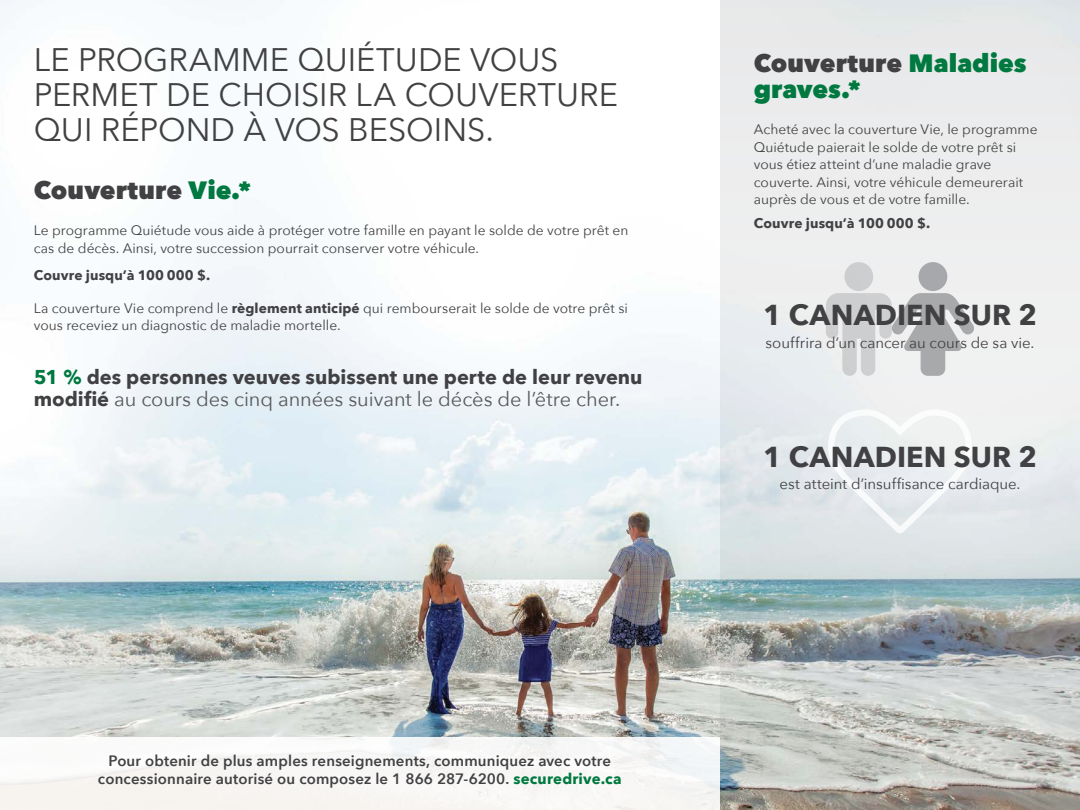
<style>
.page{position:relative;width:1080px;height:810px;background:#fff}
.page>*{position:absolute;margin:0;border:0;box-sizing:border-box;transform-origin:0 0}
.t1{font:32.5px/35px "Avenir Next";color:#414042}
.t2{font:700 28.75px "Avenir Next";letter-spacing:.005em;color:#414042}
.t3{font:800 25px/26.2px "Avenir Next";letter-spacing:.005em;color:#007940}
.t4{font:800 25px "Avenir Next";letter-spacing:.005em;color:#414042}
.t5{font:700 20px/22.5px "Avenir Next";color:#414042}
.t6{font:600 15px/17.5px "Avenir Next";letter-spacing:.01em;color:#414042;text-align:center}
.t7{font:15px "Avenir Next";letter-spacing:-.005em;color:#414042}
.t8{font:13.75px/17.5px "Avenir Next";color:#414042}
.t9{font:700 13.75px "Avenir Next";letter-spacing:.01em;color:#414042}
.s1{color:#007940}
.s2{font-weight:700}
.s3{font-weight:400;color:#58595b}
.s4{font-weight:700;color:#007940}
.s5{color:#414042}
</style>
<div class="page">
<img style="left:0;top:0;width:720px;height:737px">
<svg style="left:720px;top:0;width:360px;height:810px;background:#d5d9d9"></svg>
<div style="left:0;top:737px;width:720px;height:73px;background:#f7f6f5"></div>
<svg style="left:826px;top:262px;width:148px;height:114px"></svg>
<svg style="left:828px;top:409px;width:144px;height:124px"></svg>
<h1 class="t1" style="left:34px;top:41px;width:586px">LE PROGRAMME QUIÉTUDE VOUS<br>PERMET DE CHOISIR LA COUVERTURE<br>QUI RÉPOND À VOS BESOINS.</h1>
<h3 class="t4" style="left:34px;top:175px;width:219px">Couverture <span class="s1">Vie.*</span></h3>
<p class="t8" style="left:34px;top:221px;width:596px">Le programme Quiétude vous aide à protéger votre famille en payant le solde de votre prêt en cas de décès. Ainsi, votre succession pourrait conserver votre véhicule.</p>
<p class="t9" style="left:34px;top:263px;width:178px">Couvre jusqu’à 100 000 $.</p>
<p class="t8" style="left:34px;top:299px;width:596px">La couverture Vie comprend le <span class="s2">règlement anticipé</span> qui rembourserait le solde de votre prêt si vous receviez un diagnostic de maladie mortelle.</p>
<h3 class="t5" style="left:34px;top:365px;width:610px"><span class="s1">51 %</span> des personnes veuves subissent une perte de leur revenu modifié <span class="s3">au cours des cinq années suivant le décès de l’être cher.</span></h3>
<p class="t6" style="left:98px;top:752px;width:525px">Pour obtenir de plus amples renseignements, communiquez avec votre concessionnaire autorisé ou composez le 1 866 287-6200. <span class="s4">securedrive.ca</span></p>
<h3 class="t3" style="left:754px;top:50px;width:274px"><span class="s5">Couverture</span> Maladies graves.*</h3>
<p class="t8" style="left:754px;top:120px;width:285px">Acheté avec la couverture Vie, le programme Quiétude paierait le solde de votre prêt si vous étiez atteint d’une maladie grave couverte. Ainsi, votre véhicule demeurerait auprès de vous et de votre famille.</p>
<p class="t9" style="left:754px;top:211px;width:178px">Couvre jusqu’à 100 000 $.</p>
<h2 class="t2" style="left:763px;top:290px;width:275px">1 CANADIEN SUR 2</h2>
<p class="t7" style="left:766px;top:330px;width:270px">souffrira d’un cancer au cours de sa vie.</p>
<h2 class="t2" style="left:763px;top:432px;width:275px">1 CANADIEN SUR 2</h2>
<p class="t7" style="left:780px;top:471px;width:242px">est atteint d’insuffisance cardiaque.</p>
</div>
